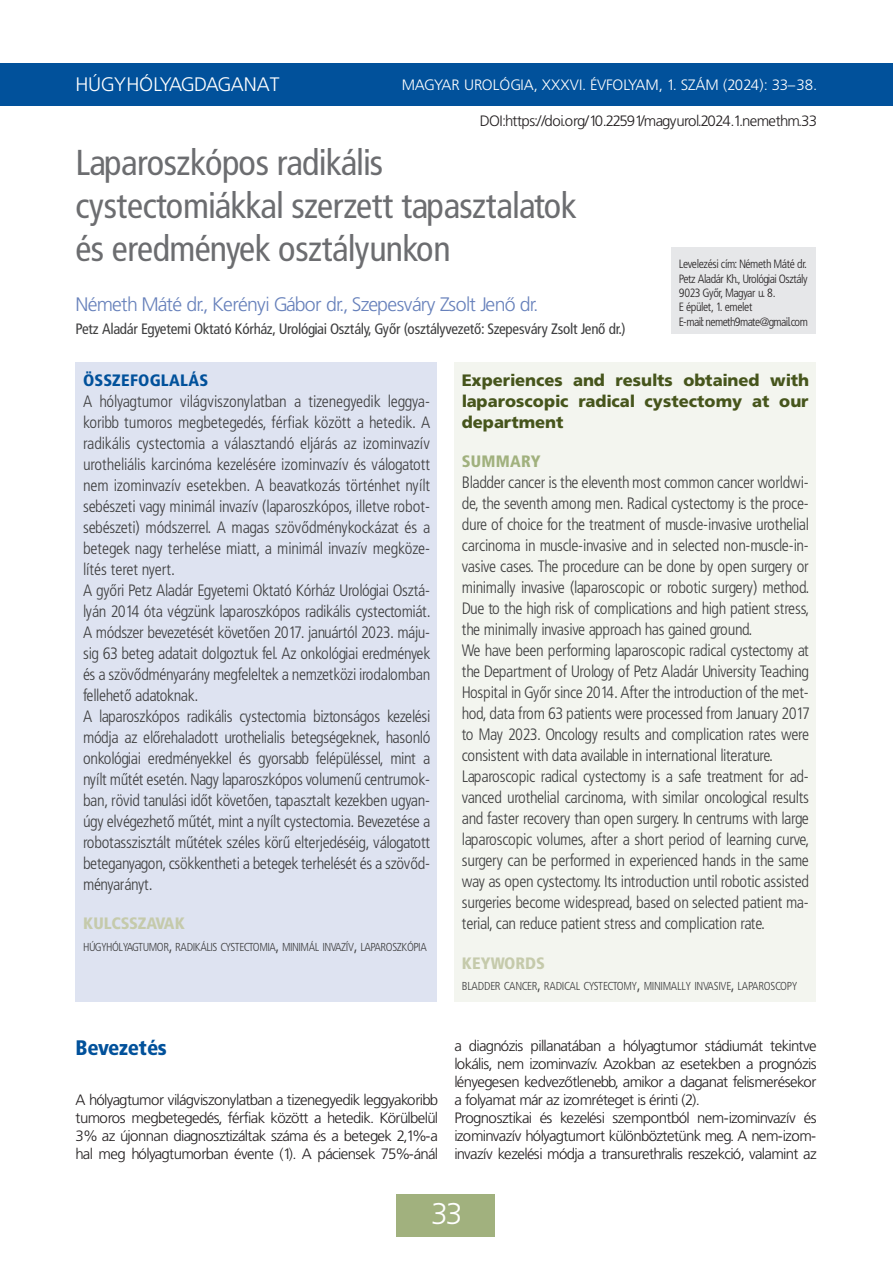
<style>
.page{position:relative;width:893px;height:1263px;background:#fff}
.page>*{position:absolute;margin:0;border:0;box-sizing:border-box;transform-origin:0 0}
.cim{font:36px "Frutiger Cn PFL";color:#6c6d70}
.t1{font:30px "Frutiger Lt PFL";color:#fff}
.elso_rangu_cim{font:21px "Frutiger Blk Cn PFL";color:#01519b}
.szerzo{font:19.5px "Frutiger Lt PFL";color:#6781bb}
.rovatcim{font:19.5px "Frutiger Lt PFL";letter-spacing:.04em;color:#fff}
.magyar_angol_osszefoglalo{font:16.5px/21px "Frutiger Lt Cn PFL";letter-spacing:.01em;color:#3e3e3f;text-align:justify}
.angol_cím{font:16.5px/21px "Frutiger Blk PFL";letter-spacing:.01em;color:#46551c;text-align:justify}
.keywords{font:16.5px "Frutiger Blk Cn PFL";letter-spacing:.01em;color:#c5caab}
.osszefoglalas{font:16.5px "Frutiger Blk Cn PFL";letter-spacing:.03em;color:#01519b}
.summary{font:16.5px "Frutiger Blk Cn PFL";letter-spacing:.03em;color:#a1b17e}
.DOI{font:15px/18px "Frutiger Lt PFL";color:#231f20;text-align:justify}
.munkahely{font:15px "Frutiger Cn PFL";color:#3e3e3f}
.elofej_rovatcim_mellett{font:15px "Frutiger Lt PFL";letter-spacing:.04em;color:#fff}
.munkahely_cim{font:12px "Frutiger Lt Cn PFL";letter-spacing:-.01em;color:#231f20}
.kulcsszavak_szoveg{font:11.55px "Frutiger Lt Cn PFL";color:#3e3e3f}
.s1{font-size:16.5px}
</style>
<div class="page">
<div style="left:0;top:63px;width:892px;height:42px;background:#01519b"></div>
<div style="left:397px;top:1194px;width:98px;height:42px;background:#a1b17e"></div>
<div style="left:671px;top:247px;width:144px;height:86px;background:#e6e7e9"></div>
<div style="left:76px;top:361px;width:361px;height:640px;background:#dee3f1"></div>
<div style="left:454px;top:361px;width:361px;height:640px;background:#f3f5ef"></div>
<p class="rovatcim" style="left:76px;top:74px;width:205px">HÚGYHÓLYAGDAGANAT</p>
<p class="elofej_rovatcim_mellett" style="left:401px;top:76px;width:415px">MAGYAR UROLÓGIA, XXXVI. ÉVFOLYAM, 1. SZÁM (2024): 33–38.</p>
<p class="DOI" style="left:479px;top:112px;width:337px">DOI:https://doi.org/10.22591/magyurol.2024.1.nemethm.33</p>
<p class="cim" style="left:76px;top:141px;width:308px">Laparoszkópos radikális</p>
<p class="cim" style="left:76px;top:185px;width:501px">cystectomiákkal szerzett tapasztalatok</p>
<p class="cim" style="left:76px;top:228px;width:375px">és eredmények osztályunkon</p>
<p class="szerzo" style="left:76px;top:293px;width:462px">Németh Máté dr., Kerényi Gábor dr., Szepesváry Zsolt Jenő dr.</p>
<p class="munkahely" style="left:76px;top:319px;width:551px">Petz Aladár Egyetemi Oktató Kórház, Urológiai Osztály, Győr (osztályvezető: Szepesváry Zsolt Jenő dr.)</p>
<p class="munkahely_cim" style="left:678px;top:257px;width:129px">Levelezési cím: Németh Máté dr.</p>
<p class="munkahely_cim" style="left:678px;top:271px;width:130px">Petz Aladár Kh., Urológiai Osztály</p>
<p class="munkahely_cim" style="left:678px;top:286px;width:98px">9023 Győr, Magyar u. 8.</p>
<p class="munkahely_cim" style="left:678px;top:300px;width:75px">E épület, 1. emelet</p>
<p class="munkahely_cim" style="left:678px;top:315px;width:130px">E-mail: nemeth9mate@gmail.com</p>
<p class="osszefoglalas" style="left:83px;top:370px;width:126px">ÖSSZEFOGLALÁS</p>
<p class="magyar_angol_osszefoglalo" style="left:83px;top:391px;width:348px">A hólyagtumor világviszonylatban a tizenegyedik leggya&shy;koribb tumoros megbetegedés, férfiak között a hetedik. A radikális cystectomia a választandó eljárás az izominvazív urotheliális karcinóma kezelésére izominvazív és válogatott nem izominvazív esetekben. A beavatkozás történhet nyílt sebészeti vagy minimál invazív (laparoszkópos, illetve robot&shy;sebészeti) módszerrel. A magas szövődménykockázat és a betegek nagy terhelése miatt, a minimál invazív megköze&shy;lítés teret nyert.</p>
<p class="magyar_angol_osszefoglalo" style="left:83px;top:580px;width:348px">A győri Petz Aladár Egyetemi Oktató Kórház Urológiai Osztá&shy;lyán 2014 óta végzünk laparoszkópos radikális cystectomiát.<br>A módszer bevezetését követően 2017. januártól 2023. máju&shy;sig 63 beteg adatait dolgoztuk fel. Az onkológiai eredmények és a szövődményarány megfeleltek a nemzetközi irodalomban fellehető adatoknak.</p>
<p class="magyar_angol_osszefoglalo" style="left:83px;top:706px;width:348px">A laparoszkópos radikális cystectomia biztonságos kezelési módja az előrehaladott urothelialis betegségeknek, hasonló onkológiai eredményekkel és gyorsabb felépüléssel, mint a nyílt műtét esetén. Nagy laparoszkópos volumenű centrumok&shy;ban, rövid tanulási időt követően, tapasztalt kezekben ugyan&shy;úgy elvégezhető műtét, mint a nyílt cystectomia. Bevezetése a robotasszisztált műtétek széles körű elterjedéséig, válogatott beteganyagon, csökkentheti a betegek terhelését és a szövőd&shy;ményarányt.</p>
<p class="keywords" style="left:83px;top:913px;width:103px">KULCSSZAVAK</p>
<p class="kulcsszavak_szoveg" style="left:83px;top:939px;width:345px">HÚGYHÓLYAGTUMOR<span class="s1">,</span> RADIKÁLIS CYSTECTOMIA<span class="s1">,</span> MINIMÁL INVAZÍV<span class="s1">,</span> LAPAROSZKÓPIA</p>
<p class="angol_cím" style="left:461px;top:370px;width:348px">Experiences and results obtained with laparoscopic radical cystectomy at our department</p>
<p class="summary" style="left:461px;top:451px;width:80px">SUMMARY</p>
<p class="magyar_angol_osszefoglalo" style="left:461px;top:472px;width:348px">Bladder cancer is the eleventh most common cancer worldwi&shy;de, the seventh among men. Radical cystectomy is the proce&shy;dure of choice for the treatment of muscle-invasive urothelial carcinoma in muscle-invasive and in selected non-muscle-in&shy;vasive cases. The procedure can be done by open surgery or minimally invasive (laparoscopic or robotic surgery) method.<br>Due to the high risk of complications and high patient stress, the minimally invasive approach has gained ground.</p>
<p class="magyar_angol_osszefoglalo" style="left:461px;top:640px;width:348px">We have been performing laparoscopic radical cystectomy at the Department of Urology of Petz Aladár University Teaching Hospital in Győr since 2014. After the introduction of the met&shy;hod, data from 63 patients were processed from January 2017 to May 2023. Oncology results and complication rates were consistent with data available in international literature.</p>
<p class="magyar_angol_osszefoglalo" style="left:461px;top:766px;width:348px">Laparoscopic radical cystectomy is a safe treatment for ad&shy;vanced urothelial carcinoma, with similar oncological results and faster recovery than open surgery. In centrums with large laparoscopic volumes, after a short period of learning curve, surgery can be performed in experienced hands in the same way as open cystectomy. Its introduction until robotic assisted surgeries become widespread, based on selected patient ma&shy;terial, can reduce patient stress and complication rate.</p>
<p class="keywords" style="left:461px;top:952px;width:84px">KEYWORDS</p>
<p class="kulcsszavak_szoveg" style="left:461px;top:978px;width:336px">BLADDER CANCER<span class="s1">,</span> RADICAL CYSTECTOMY<span class="s1">,</span> MINIMALLY INVASIVE<span class="s1">,</span> LAPAROSCOPY</p>
<p class="elso_rangu_cim" style="left:76px;top:1034px;width:93px">Bevezetés</p>
<p class="DOI" style="left:76px;top:1090px;width:363px">A hólyagtumor világviszonylatban a tizenegyedik leggyakoribb tumoros megbetegedés, férfiak között a hetedik. Körülbelül 3% az újonnan diagnosztizáltak száma és a betegek 2,1%-a hal meg hólyagtumorban évente (1). A páciensek 75%-ánál</p>
<p class="DOI" style="left:454px;top:1036px;width:363px">a diagnózis pillanatában a hólyagtumor stádiumát tekintve lokális, nem izominvazív. Azokban az esetekben a prognózis lényegesen kedvezőtlenebb, amikor a daganat felismerésekor a folyamat már az izomréteget is érinti (2).</p>
<p class="DOI" style="left:454px;top:1108px;width:363px">Prognosztikai és kezelési szempontból nem-izominvazív és izominvazív hólyagtumort különböztetünk meg. A nem-izom&shy;invazív kezelési módja a transurethralis reszekció, valamint az</p>
<h2 class="t1" style="left:431px;top:1196px;width:31px">33</h2>
</div>
